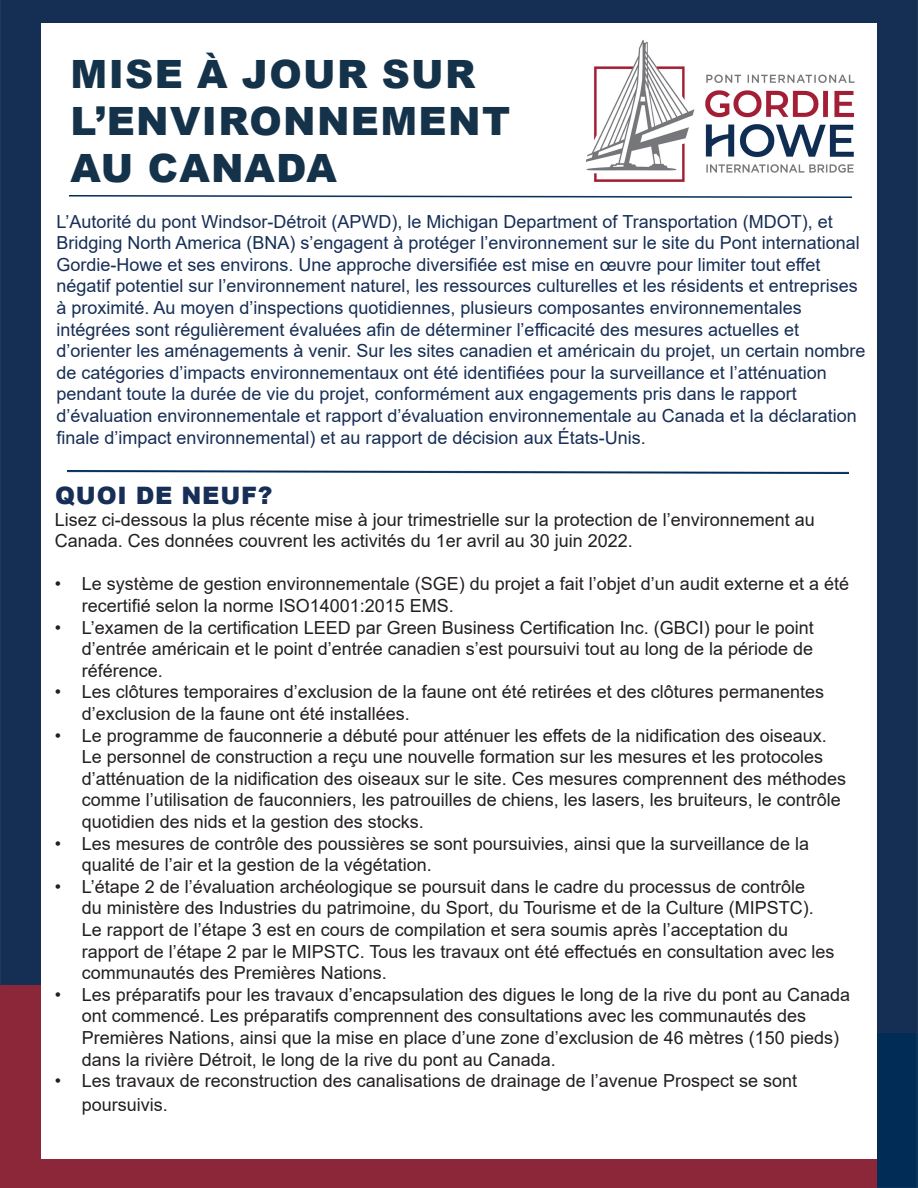
<style>
.page{position:relative;width:918px;height:1188px;background:#fff}
.page>*{position:absolute;margin:0;border:0;box-sizing:border-box;transform-origin:0 0}
.t1{font:900 39px "Arial";letter-spacing:.035em;color:#143249}
.t2{font:900 24px "Arial";letter-spacing:.035em;color:#172e56}
.t3{font:18px/21.6px "Arial";color:#231f20}
.t4{font:18px/21.6px "Arial";color:#172e56}
</style>
<div class="page">
<div style="left:877px;top:1032px;width:41px;height:156px;background:#002c55"></div>
<div style="left:0;top:0;width:918px;height:1032px;background:#142e54"></div>
<div style="left:0;top:986px;width:877px;height:202px;background:#8c2639"></div>
<img style="left:41px;top:23px;width:836px;height:1136px">
<img style="left:577px;top:35px;width:287px;height:146px">
<img style="left:70px;top:195px;width:781px;height:3px">
<img style="left:68px;top:471px;width:781px;height:3px">
<p class="t1" style="left:70px;top:46px;width:407px">MISE À JOUR SUR</p>
<p class="t1" style="left:70px;top:93px;width:441px">L’ENVIRONNEMENT</p>
<p class="t1" style="left:70px;top:140px;width:268px">AU CANADA</p>
<p class="t4" style="left:56px;top:210px;width:811px">L’Autorité du pont Windsor-Détroit (APWD), le Michigan Department of Transportation (MDOT), et Bridging North America (BNA) s’engagent à protéger l’environnement sur le site du Pont international Gordie-Howe et ses environs. Une approche diversifiée est mise en œuvre pour limiter tout effet négatif potentiel sur l’environnement naturel, les ressources culturelles et les résidents et entreprises à proximité. Au moyen d’inspections quotidiennes, plusieurs composantes environnementales intégrées sont régulièrement évaluées afin de déterminer l’efficacité des mesures actuelles et d’orienter les aménagements à venir. Sur les sites canadien et américain du projet, un certain nombre de catégories d’impacts environnementaux ont été identifiées pour la surveillance et l’atténuation pendant toute la durée de vie du projet, conformément aux engagements pris dans le rapport d’évaluation environnementale et rapport d’évaluation environnementale au Canada et la déclaration finale d’impact environnemental) et au rapport de décision aux États-Unis.</p>
<p class="t2" style="left:55px;top:478px;width:219px">QUOI DE NEUF?</p>
<p class="t3" style="left:55px;top:508px;width:762px">Lisez ci-dessous la plus récente mise à jour trimestrielle sur la protection de l’environnement au<br>Canada. Ces données couvrent les activités du 1er avril au 30 juin 2022.</p>
<p class="t3" style="left:82px;top:573px;width:769px;text-indent:-27px">• Le système de gestion environnementale (SGE) du projet a fait l’objet d’un audit externe et a été recertifié selon la norme ISO14001:2015 EMS.</p>
<p class="t3" style="left:82px;top:616px;width:734px;text-align:justify;text-indent:-27px">• L’examen de la certification LEED par Green Business Certification Inc. (GBCI) pour le point d’entrée américain et le point d’entrée canadien s’est poursuivi tout au long de la période de référence.</p>
<p class="t3" style="left:82px;top:681px;width:744px;text-indent:-27px">• Les clôtures temporaires d’exclusion de la faune ont été retirées et des clôtures permanentes d’exclusion de la faune ont été installées.</p>
<p class="t3" style="left:82px;top:724px;width:766px;text-indent:-27px">• Le programme de fauconnerie a débuté pour atténuer les effets de la nidification des oiseaux.<br>Le personnel de construction a reçu une nouvelle formation sur les mesures et les protocoles d’atténuation de la nidification des oiseaux sur le site. Ces mesures comprennent des méthodes comme l’utilisation de fauconniers, les patrouilles de chiens, les lasers, les bruiteurs, le contrôle quotidien des nids et la gestion des stocks.</p>
<p class="t3" style="left:82px;top:832px;width:729px;text-indent:-27px">• Les mesures de contrôle des poussières se sont poursuivies, ainsi que la surveillance de la qualité de l’air et la gestion de la végétation.</p>
<p class="t3" style="left:82px;top:876px;width:754px;text-indent:-27px">• L’étape 2 de l’évaluation archéologique se poursuit dans le cadre du processus de contrôle<br>du ministère des Industries du patrimoine, du Sport, du Tourisme et de la Culture (MIPSTC).<br>Le rapport de l’étape 3 est en cours de compilation et sera soumis après l’acceptation du rapport de l’étape 2 par le MIPSTC. Tous les travaux ont été effectués en consultation avec les communautés des Premières Nations.</p>
<p class="t3" style="left:82px;top:984px;width:770px;text-indent:-27px">• Les préparatifs pour les travaux d’encapsulation des digues le long de la rive du pont au Canada ont commencé. Les préparatifs comprennent des consultations avec les communautés des Premières Nations, ainsi que la mise en place d’une zone d’exclusion de 46 mètres (150 pieds) dans la rivière Détroit, le long de la rive du pont au Canada.</p>
<p class="t3" style="left:82px;top:1069px;width:717px;line-height:23.4px;text-indent:-27px">• Les travaux de reconstruction des canalisations de drainage de l’avenue Prospect se sont poursuivis.</p>
</div>
